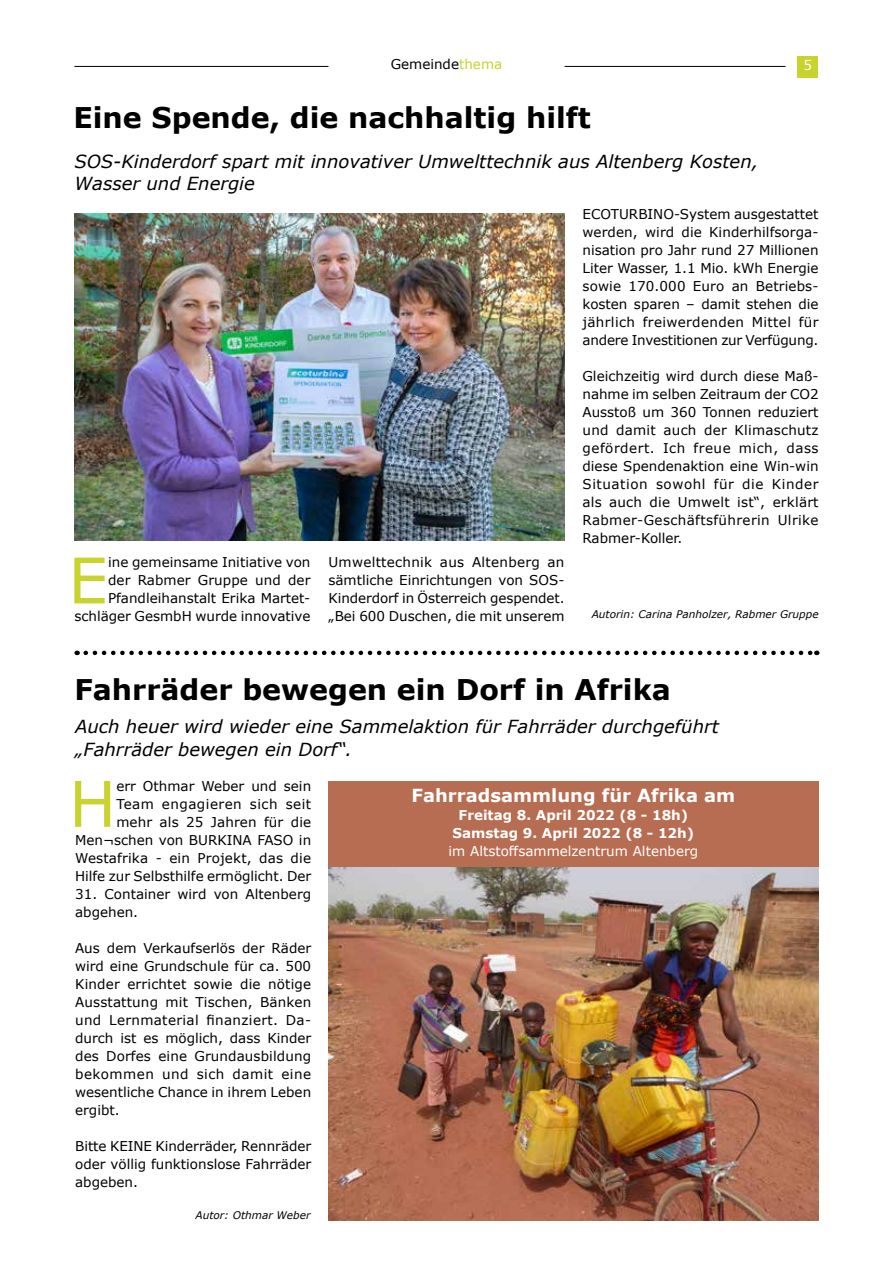
<style>
.page{position:relative;width:893px;height:1263px;background:#fff}
.page>*{position:absolute;margin:0;border:0;box-sizing:border-box;transform-origin:0 0}
.t1{font:63px "Verdana";color:#c8d32d}
.t2{font:700 28.5px "Verdana";color:#000}
.t3{font:italic 18px/22.5px "Verdana";color:#000}
.t4{font:700 18px "Verdana";color:#fff}
.t5{font:13.5px/18px "Verdana";color:#000;text-align:justify}
.t6{font:700 13.5px/18px "Verdana";color:#fff;text-align:center}
.t7{font:13.5px "Verdana";color:#fff}
.t8{font:italic 10.5px "Verdana";color:#000}
.s1{color:#c8d32d}
</style>
<div class="page">
<hr style="left:74px;top:66px;width:254px;height:1px;background:#000">
<hr style="left:564px;top:66px;width:222px;height:1px;background:#000">
<div style="left:797px;top:56px;width:21px;height:21px;background:#c8d32d"></div>
<div style="left:328px;top:781px;width:491px;height:86px;background:#b76d52"></div>
<img style="left:328px;top:867px;width:491px;height:353px">
<svg style="left:86px;top:651px;width:731px;height:4px"></svg>
<img style="left:74px;top:213px;width:490px;height:327px">
<p class="t5" style="left:391px;top:55px;width:113px">Gemeinde<span class="s1">thema</span></p>
<p class="t7" style="left:804px;top:56px;width:10px">5</p>
<h2 class="t2" style="left:73px;top:98px;width:519px">Eine Spende, die nachhaltig hilft</h2>
<h3 class="t3" style="left:74px;top:150px;width:685px">SOS-Kinderdorf spart mit innovativer Umwelttechnik aus Altenberg Kosten,<br>Wasser und Energie</h3>
<p class="t5" style="left:74px;top:553px;width:238px;text-align:right">ine gemeinsame Initiative von<br>der Rabmer Gruppe und der<br>Pfandleihanstalt Erika Martet&shy;schläger GesmbH wurde innovative</p>
<p class="t5" style="left:328px;top:553px;width:238px">Umwelttechnik aus Altenberg an sämtliche Einrichtungen von SOS-Kinderdorf in Österreich gespendet. „Bei 600 Duschen, die mit unserem</p>
<h1 class="t1" style="left:68px;top:537px;width:41px">E</h1>
<p class="t5" style="left:582px;top:205px;width:238px">ECOTURBINO-System ausgestattet werden, wird die Kinderhilfsorga&shy;nisation pro Jahr rund 27 Millionen Liter Wasser, 1.1 Mio. kWh Energie sowie 170.000 Euro an Betriebs&shy;kosten sparen – damit stehen die jährlich freiwerdenden Mittel für andere Investitionen zur Verfügung.</p>
<p class="t5" style="left:582px;top:367px;width:238px">Gleichzeitig wird durch diese Maß&shy;nahme im selben Zeitraum der CO2<br>Ausstoß um 360 Tonnen reduziert und damit auch der Klimaschutz gefördert. Ich freue mich, dass diese Spendenaktion eine Win-win Situation sowohl für die Kinder als auch die Umwelt ist“, erklärt Rabmer-Geschäftsführerin Ulrike Rabmer-Koller.</p>
<p class="t8" style="left:592px;top:607px;width:228px">Autorin: Carina Panholzer, Rabmer Gruppe</p>
<h2 class="t2" style="left:74px;top:669px;width:598px">Fahrräder bewegen ein Dorf in Afrika</h2>
<h3 class="t3" style="left:75px;top:715px;width:645px">Auch heuer wird wieder eine Sammelaktion für Fahrräder durchgeführt „Fahrräder bewegen ein Dorf“.</h3>
<h3 class="t4" style="left:411px;top:783px;width:325px">Fahrradsammlung für Afrika am</h3>
<p class="t6" style="left:453px;top:806px;width:243px">Freitag 8. April 2022 (8 - 18h)<br>Samstag 9. April 2022 (8 - 12h)</p>
<p class="t7" style="left:449px;top:842px;width:251px">im Altstoffsammelzentrum Altenberg</p>
<p class="t5" style="left:75px;top:777px;width:238px;text-align:right">err Othmar Weber und sein<br>Team engagieren sich seit<br>mehr als 25 Jahren für die<br>Men¬schen von BURKINA FASO in<br>Westafrika - ein Projekt, das die<br>Hilfe zur Selbsthilfe ermöglicht. Der</p>
<p class="t5" style="left:75px;top:885px;width:238px">31. Container wird von Altenberg abgehen.</p>
<p class="t5" style="left:75px;top:939px;width:238px">Aus dem Verkaufserlös der Räder wird eine Grundschule für ca. 500<br>Kinder errichtet sowie die nötige Ausstattung mit Tischen, Bänken und Lernmaterial finanziert. Da&shy;durch ist es möglich, dass Kinder des Dorfes eine Grundausbildung bekommen und sich damit eine wesentliche Chance in ihrem Leben ergibt.</p>
<p class="t5" style="left:75px;top:1137px;width:238px">Bitte KEINE Kinderräder, Rennräder oder völlig funktionslose Fahrräder abgeben.</p>
<h1 class="t1" style="left:69px;top:760px;width:49px">H</h1>
<p class="t8" style="left:195px;top:1208px;width:116px">Autor: Othmar Weber</p>
</div>
